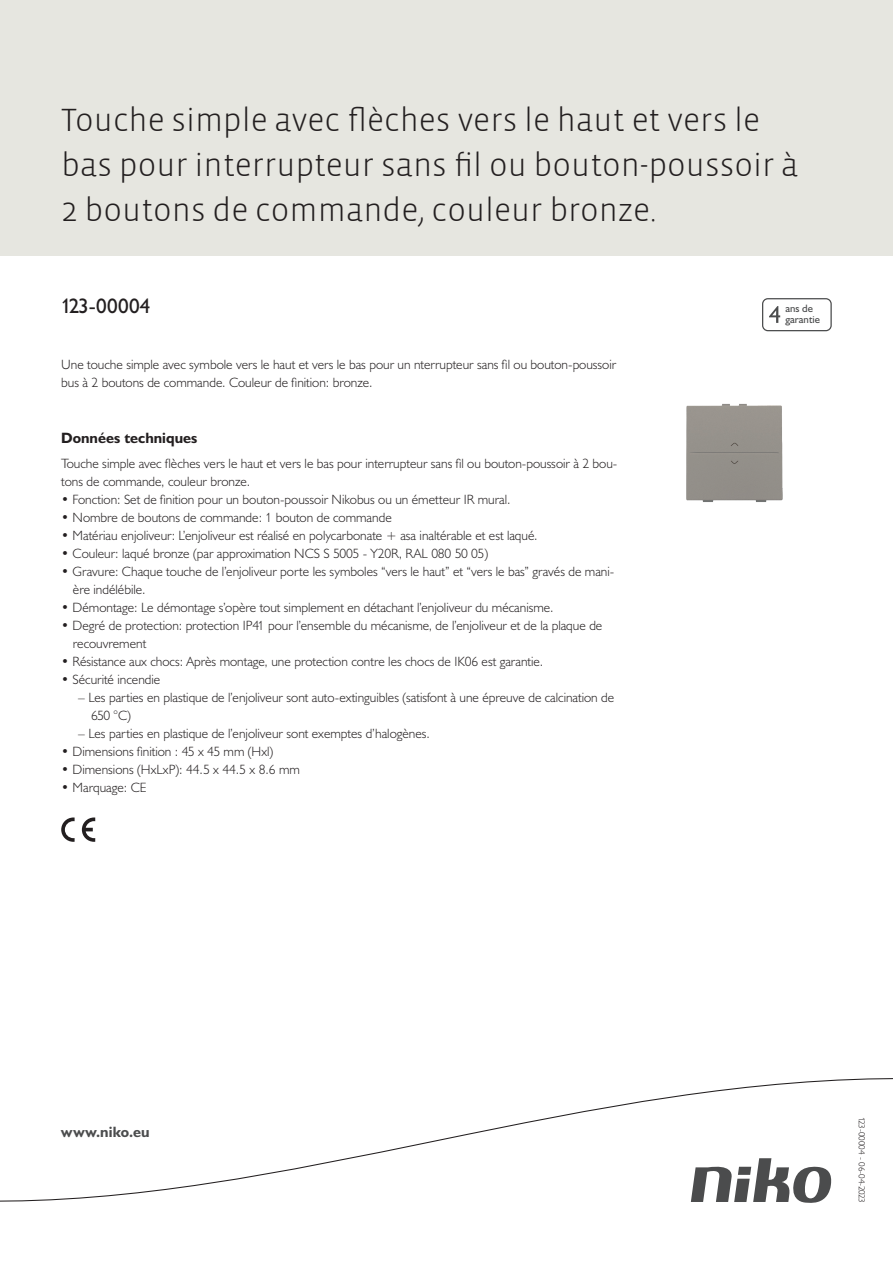
<style>
.page{position:relative;width:893px;height:1263px;background:#fff}
.page>*{position:absolute;margin:0;border:0;box-sizing:border-box;transform-origin:0 0}
.Title_datasheets{font:300 33px/45px "Vista Sans";color:#231f20}
.Article_number{font:21px "Humanist 521 BT";letter-spacing:.015em;color:#231f20}
.Titles_parts{font:700 15px "Humanist 521 BT";color:#231f20}
.titel_afbeelding{font:700 15px "Humanist 521 BT";letter-spacing:.005em;color:#4b4c4d}
.USP_Bullets{font:300 13.5px/18px "Humanist 521 BT";color:#231f20}
.Platte_tekst_CAB{font:300 13.5px/18px "Humanist 521 BT";color:#231f20}
.USP_Bullets_level_2{font:300 13.5px/18px "Humanist 521 BT";color:#231f20}
.t1{font:10.8px/10.8px "Humanist 521 BT";color:#4b4c4d}
.Revision{font:300 9px "Humanist 521 BT";letter-spacing:-.01em;color:#231f20}
</style>
<div class="page">
<div style="left:0;top:0;width:893px;height:255px;background:#e6e6e0"></div>
<svg style="left:82px;top:817px;width:13px;height:25px"></svg>
<svg style="left:61px;top:817px;width:14px;height:25px"></svg>
<svg style="left:762px;top:298px;width:70px;height:33px"></svg>
<svg style="left:0;top:1078px;width:893px;height:125px"></svg>
<img style="left:686px;top:403px;width:97px;height:99px">
<p class="Title_datasheets" style="left:61px;top:98px;width:739px">Touche simple avec flèches vers le haut et vers le bas pour interrupteur sans fil ou bouton-poussoir à<br>2 boutons de commande, couleur bronze.</p>
<p class="Article_number" style="left:61px;top:293px;width:91px">123-00004</p>
<p class="t1" style="left:785px;top:303px;width:36px">ans de garantie</p>
<p class="Platte_tekst_CAB" style="left:61px;top:355px;width:556px">Une touche simple avec symbole vers le haut et vers le bas pour un nterrupteur sans fil ou bouton-poussoir bus à 2 boutons de commande. Couleur de finition: bronze.</p>
<p class="Titles_parts" style="left:61px;top:429px;width:138px">Données techniques</p>
<p class="Platte_tekst_CAB" style="left:61px;top:454px;width:558px">Touche simple avec flèches vers le haut et vers le bas pour interrupteur sans fil ou bouton-poussoir à 2 bou&shy;tons de commande, couleur bronze.</p>
<p class="USP_Bullets" style="left:61px;top:490px;width:451px">• Fonction: Set de finition pour un bouton-poussoir Nikobus ou un émetteur IR mural.</p>
<p class="USP_Bullets" style="left:61px;top:508px;width:332px">• Nombre de boutons de commande: 1 bouton de commande</p>
<p class="USP_Bullets" style="left:61px;top:526px;width:478px">• Matériau enjoliveur: L’enjoliveur est réalisé en polycarbonate + asa inaltérable et est laqué.</p>
<p class="USP_Bullets" style="left:61px;top:544px;width:428px">• Couleur: laqué bronze (par approximation NCS S 5005 - Y20R, RAL 080 50 05)</p>
<p class="USP_Bullets" style="left:73px;top:562px;width:543px;text-indent:-12px">• Gravure: Chaque touche de l’enjoliveur porte les symboles “vers le haut” et “vers le bas” gravés de mani&shy;ère indélébile.</p>
<p class="USP_Bullets" style="left:61px;top:598px;width:494px">• Démontage: Le démontage s’opère tout simplement en détachant l’enjoliveur du mécanisme.</p>
<p class="USP_Bullets" style="left:73px;top:616px;width:531px;text-indent:-12px">• Degré de protection: protection IP41 pour l’ensemble du mécanisme, de l’enjoliveur et de la plaque de recouvrement</p>
<p class="USP_Bullets" style="left:61px;top:652px;width:483px">• Résistance aux chocs: Après montage, une protection contre les chocs de IK06 est garantie.</p>
<p class="USP_Bullets" style="left:61px;top:670px;width:101px">• Sécurité incendie</p>
<p class="USP_Bullets_level_2" style="left:91px;top:688px;width:525px;text-indent:-13px">– Les parties en plastique de l’enjoliveur sont auto-extinguibles (satisfont à une épreuve de calcination de<br>650 °C)</p>
<p class="USP_Bullets_level_2" style="left:78px;top:724px;width:353px">– Les parties en plastique de l’enjoliveur sont exemptes d’halogènes.</p>
<p class="USP_Bullets" style="left:61px;top:742px;width:214px">• Dimensions finition : 45 x 45 mm (Hxl)</p>
<p class="USP_Bullets" style="left:61px;top:760px;width:240px">• Dimensions (HxLxP): 44.5 x 44.5 x 8.6 mm</p>
<p class="USP_Bullets" style="left:61px;top:778px;width:87px">• Marquage: CE</p>
<p class="titel_afbeelding" style="left:61px;top:1122px;width:90px">www.niko.eu</p>
<p class="Revision" style="left:868px;top:1117px;width:87px;rotate:90deg">123-00004 - 06-04-2023</p>
</div>
